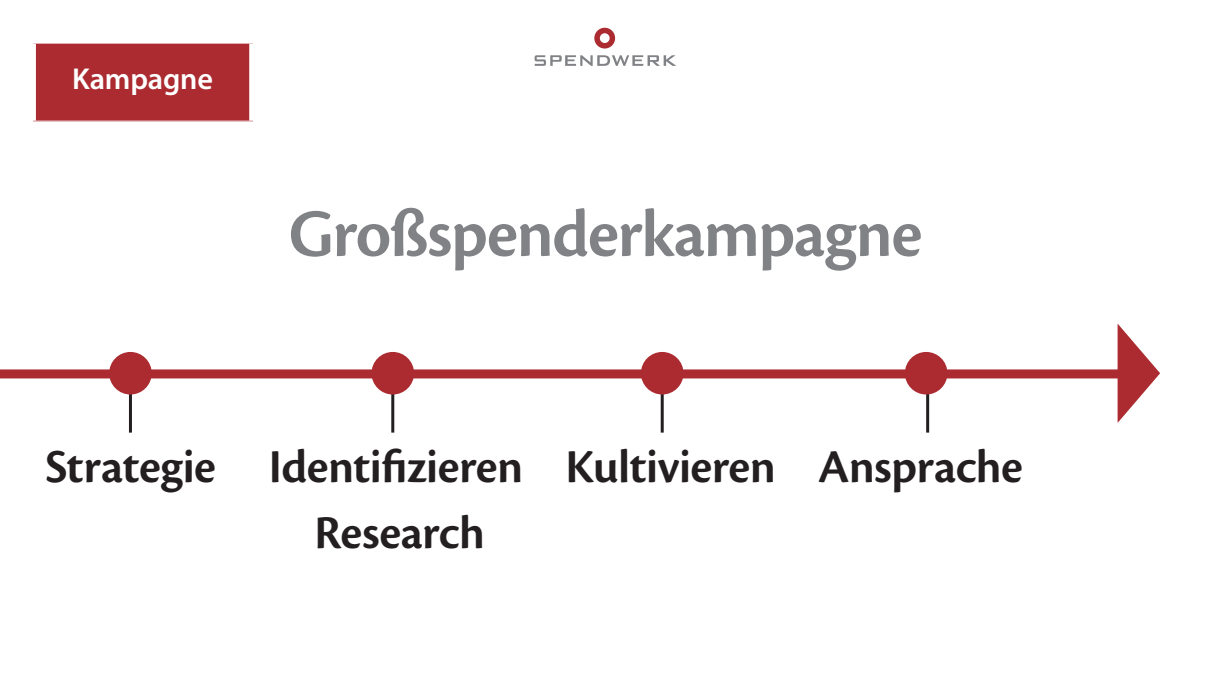
<style>
.page{position:relative;width:1211px;height:681px;background:#fff}
.page>*{position:absolute;margin:0;border:0;box-sizing:border-box;transform-origin:0 0}
.t1{font:600 70px "Cronos Pro";letter-spacing:-.02em;color:#808285}
.t2{font:600 49px/66.5px "Cronos Pro";letter-spacing:-.01em;color:#231f20}
.t3{font:600 30.2px "Myriad Pro";letter-spacing:-.005em;color:#fff}
</style>
<div class="page">
<div style="left:33px;top:43px;width:219px;height:78px;background:#ab2b30"></div>
<hr style="left:30px;top:43px;width:225px;height:1px;background:#fff">
<div style="left:30px;top:44px;width:6px;height:77px;background:#fff"></div>
<div style="left:249px;top:44px;width:6px;height:77px;background:#fff"></div>
<div style="left:0;top:369px;width:1152px;height:9px;background:#ab2b30"></div>
<svg style="left:1117px;top:323px;width:43px;height:99px"></svg>
<hr style="left:391px;top:375px;width:3px;height:57px;background:#231f20">
<div style="left:371px;top:352px;width:43px;height:42px;background:#ab2b30;border-radius:50%"></div>
<hr style="left:926px;top:375px;width:3px;height:57px;background:#231f20">
<div style="left:904px;top:352px;width:43px;height:42px;background:#ab2b30;border-radius:50%"></div>
<hr style="left:129px;top:375px;width:3px;height:57px;background:#231f20">
<div style="left:109px;top:352px;width:43px;height:42px;background:#ab2b30;border-radius:50%"></div>
<hr style="left:660px;top:375px;width:3px;height:57px;background:#231f20">
<div style="left:641px;top:352px;width:42px;height:42px;background:#ab2b30;border-radius:50%"></div>
<svg style="left:534px;top:55px;width:142px;height:11px"></svg>
<svg style="left:594px;top:28px;width:21px;height:20px"></svg>
<p class="t3" style="left:72px;top:59px;width:142px">Kampagne</p>
<h1 class="t1" style="left:288px;top:193px;width:635px">Großspenderkampagne</h1>
<p class="t2" style="left:314px;top:433px;width:709px;text-indent:-269px">Strategie Identifizieren Kultivieren Ansprache<br>Research</p>
</div>
